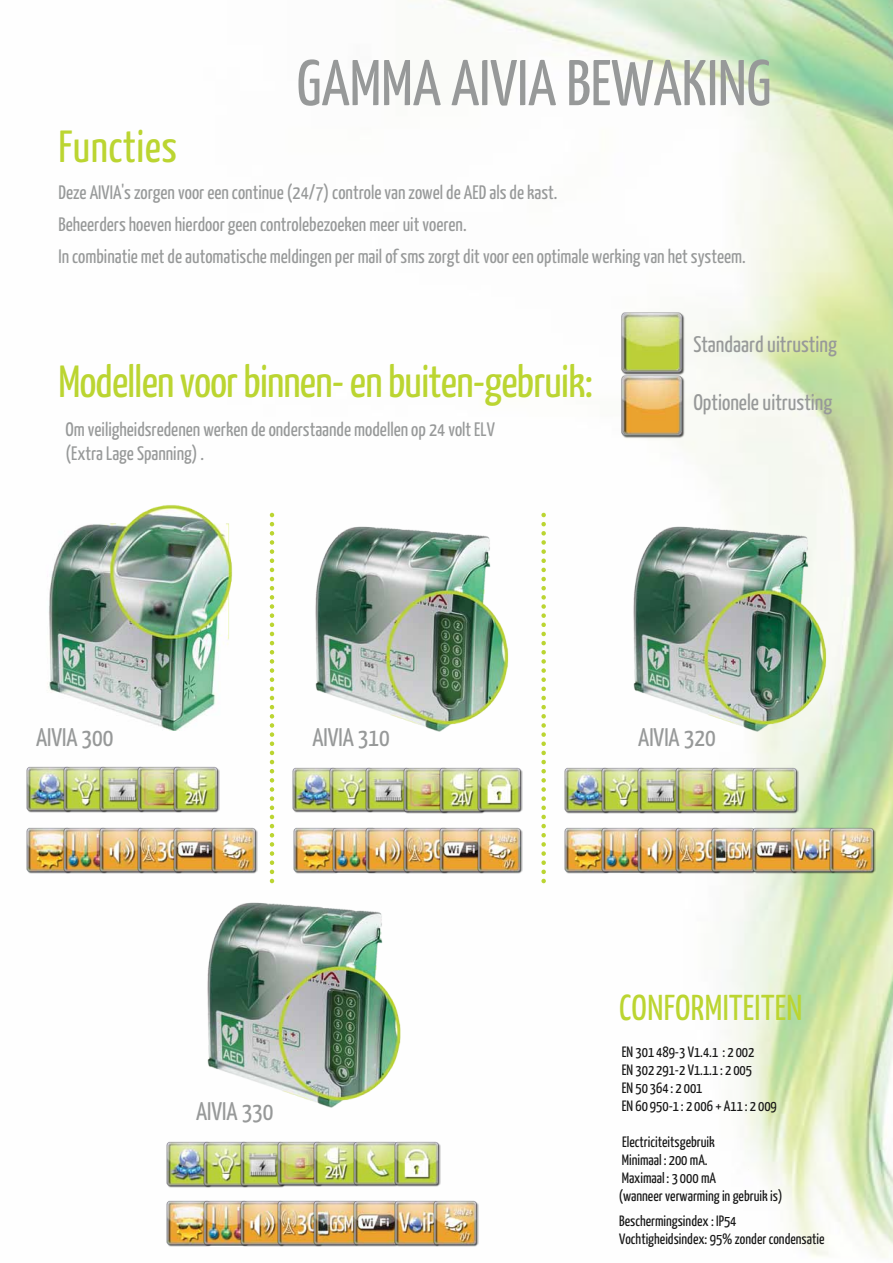
<style>
.page{position:relative;width:893px;height:1263px;background:#fff}
.page>*{position:absolute;margin:0;border:0;box-sizing:border-box;transform-origin:0 0}
.t1{font:64.5px "Yanone Kaffeesatz";color:#979999}
.t2{font:45px "Yanone Kaffeesatz";letter-spacing:-.015em;color:#bbd531}
.t3{font:45px "Yanone Kaffeesatz";letter-spacing:.01em;color:#bbd531}
.t4{font:36px "Yanone Kaffeesatz";letter-spacing:.01em;color:#bbd531}
.t5{font:25.5px "Yanone Kaffeesatz";color:#979999}
.t6{font:22.5px "Yanone Kaffeesatz";color:#979999}
.t7{font:19.5px/32.4px "Yanone Kaffeesatz";color:#979999}
.t8{font:15px/18px "Yanone Kaffeesatz";color:#171717}
</style>
<div class="page">
<img style="left:29px;top:0;width:864px;height:1258px">
<svg style="left:270px;top:515px;width:4px;height:374px"></svg>
<svg style="left:541px;top:515px;width:5px;height:370px"></svg>
<img style="left:29px;top:497px;width:236px;height:234px">
<img style="left:286px;top:519px;width:253px;height:238px">
<img style="left:604px;top:520px;width:253px;height:238px">
<img style="left:178px;top:895px;width:254px;height:238px">
<img style="left:619px;top:310px;width:67px;height:129px">
<img style="left:26px;top:766px;width:36px;height:47px">
<img style="left:62px;top:766px;width:37px;height:47px">
<img style="left:99px;top:766px;width:37px;height:47px">
<img style="left:136px;top:766px;width:37px;height:47px">
<img style="left:173px;top:766px;width:46px;height:47px">
<img style="left:26px;top:826px;width:36px;height:47px">
<img style="left:62px;top:826px;width:37px;height:47px">
<img style="left:99px;top:826px;width:37px;height:47px">
<img style="left:136px;top:826px;width:37px;height:47px">
<img style="left:173px;top:826px;width:38px;height:47px">
<img style="left:211px;top:826px;width:47px;height:47px">
<img style="left:292px;top:766px;width:36px;height:47px">
<img style="left:328px;top:766px;width:37px;height:47px">
<img style="left:365px;top:766px;width:37px;height:47px">
<img style="left:402px;top:766px;width:37px;height:47px">
<img style="left:439px;top:766px;width:37px;height:47px">
<img style="left:476px;top:766px;width:47px;height:47px">
<img style="left:564px;top:767px;width:36px;height:46px">
<img style="left:600px;top:767px;width:37px;height:46px">
<img style="left:637px;top:767px;width:37px;height:46px">
<img style="left:674px;top:767px;width:37px;height:47px">
<img style="left:711px;top:767px;width:40px;height:47px">
<img style="left:751px;top:767px;width:47px;height:47px">
<img style="left:292px;top:826px;width:39px;height:47px">
<img style="left:331px;top:826px;width:34px;height:47px">
<img style="left:365px;top:826px;width:37px;height:47px">
<img style="left:402px;top:826px;width:37px;height:47px">
<img style="left:439px;top:826px;width:37px;height:47px">
<img style="left:476px;top:826px;width:47px;height:47px">
<img style="left:564px;top:826px;width:36px;height:47px">
<img style="left:600px;top:826px;width:37px;height:47px">
<img style="left:637px;top:826px;width:37px;height:47px">
<img style="left:674px;top:826px;width:36px;height:47px">
<img style="left:710px;top:826px;width:41px;height:47px">
<img style="left:751px;top:826px;width:38px;height:47px">
<img style="left:789px;top:826px;width:39px;height:47px">
<img style="left:828px;top:826px;width:47px;height:47px">
<img style="left:166px;top:1140px;width:37px;height:47px">
<img style="left:203px;top:1140px;width:36px;height:47px">
<img style="left:239px;top:1140px;width:38px;height:47px">
<img style="left:277px;top:1140px;width:36px;height:47px">
<img style="left:313px;top:1140px;width:40px;height:47px">
<img style="left:353px;top:1140px;width:40px;height:47px">
<img style="left:393px;top:1140px;width:47px;height:47px">
<img style="left:166px;top:1199px;width:36px;height:47px">
<img style="left:202px;top:1199px;width:37px;height:47px">
<img style="left:239px;top:1199px;width:38px;height:47px">
<img style="left:277px;top:1199px;width:36px;height:47px">
<img style="left:313px;top:1199px;width:40px;height:47px">
<img style="left:353px;top:1199px;width:40px;height:47px">
<img style="left:393px;top:1199px;width:39px;height:47px">
<img style="left:432px;top:1199px;width:47px;height:47px">
<h2 class="t3" style="left:58px;top:119px;width:120px">Functies</h2>
<h1 class="t1" style="left:297px;top:43px;width:476px">GAMMA AIVIA BEWAKING</h1>
<p class="t7" style="left:58px;top:175px;width:689px">Deze AIVIA's zorgen voor een continue (24/7) controle van zowel de AED als de kast.<br>Beheerders hoeven hierdoor geen controlebezoeken meer uit voeren.<br>In combinatie met de automatische meldingen per mail of sms zorgt dit voor een optimale werking van het systeem.</p>
<h2 class="t2" style="left:58px;top:354px;width:536px">Modellen voor binnen- en buiten-gebruik:</h2>
<p class="t7" style="left:65px;top:417px;width:431px;line-height:23.4px">Om veiligheidsredenen werken de onderstaande modellen op 24 volt ELV (Extra Lage Spanning) .</p>
<p class="t6" style="left:693px;top:330px;width:145px">Standaard uitrusting</p>
<p class="t6" style="left:693px;top:388px;width:140px">Optionele uitrusting</p>
<h3 class="t5" style="left:36px;top:722px;width:79px">AIVIA 300</h3>
<h3 class="t5" style="left:312px;top:722px;width:79px">AIVIA 310</h3>
<h3 class="t5" style="left:196px;top:1095px;width:79px">AIVIA 330</h3>
<h3 class="t5" style="left:638px;top:722px;width:79px">AIVIA 320</h3>
<h3 class="t4" style="left:619px;top:986px;width:185px">CONFORMITEITEN</h3>
<p class="t8" style="left:622px;top:1042px;width:157px">EN 301 489-3 V1.4.1 : 2 002<br>EN 302 291-2 V1.1.1 : 2 005<br>EN 50 364 : 2 001<br>EN 60 950-1 : 2 006 + A11 : 2 009</p>
<p class="t8" style="left:619px;top:1132px;width:165px">Electriciteitsgebruik<br>Minimaal : 200 mA.<br>Maximaal : 3 000 mA<br>(wanneer verwarming in gebruik is)</p>
<p class="t8" style="left:619px;top:1212px;width:207px">Beschermingsindex : IP54<br>Vochtigheidsindex: 95% zonder condensatie</p>
</div>
